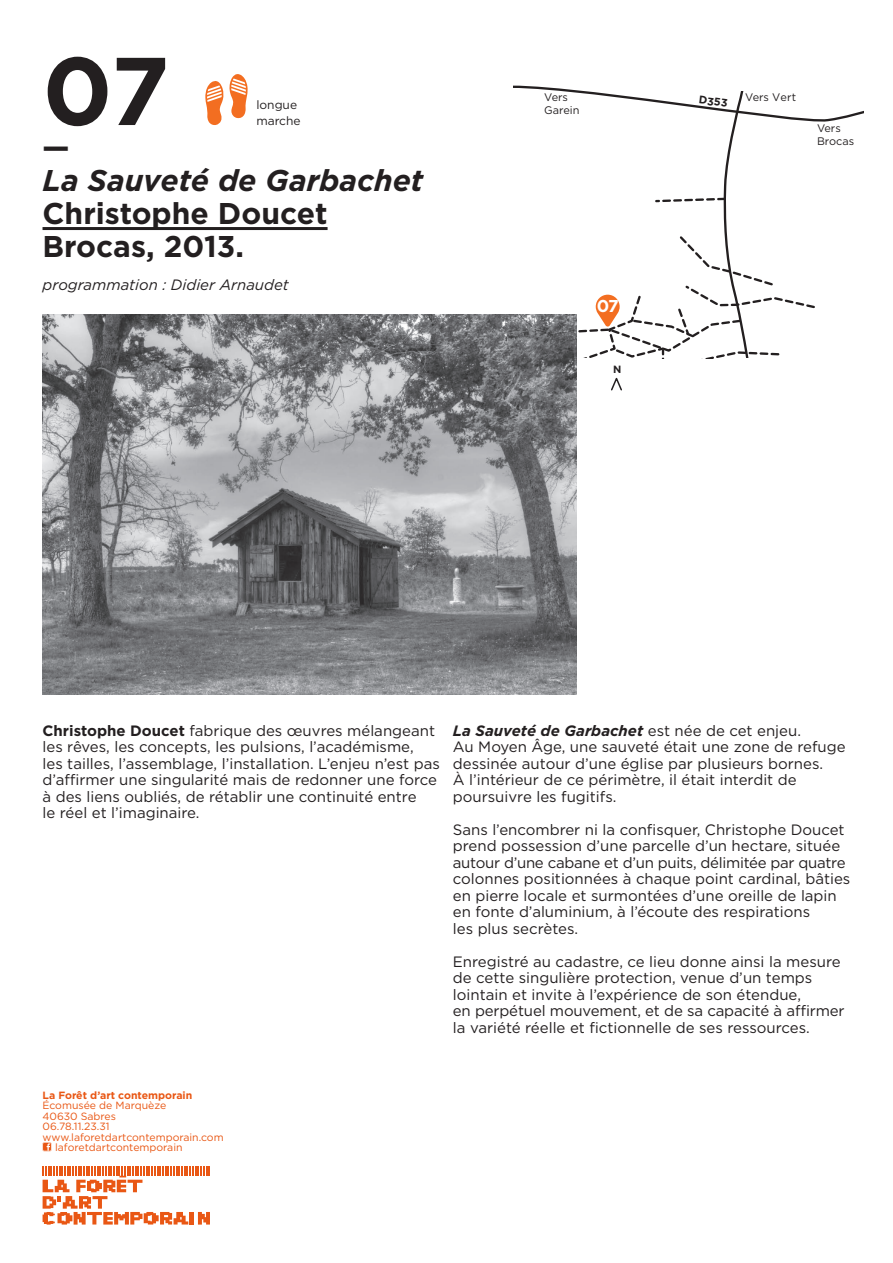
<style>
.page{position:relative;width:893px;height:1263px;background:#fff}
.page>*{position:absolute;margin:0;border:0;box-sizing:border-box;transform-origin:0 0}
.gotham_20{font:700 96px "Gotham";color:#231f20}
.gotham_20-2{font:700 30px/33px "Gotham";color:#231f20}
.t1{font:700 17.25px "Gotham";color:#fff}
.gotham_10{font:15px/16.5px "Gotham";color:#231f20}
.gotham_10-2{font:italic 15px "Gotham";color:#231f20}
.gotham_10-3{font:12px "Gotham";color:#231f20}
.t2{font:10.95px/13px "Gotham";color:#231f20}
.t3{font:700 10.95px "Gotham";color:#231f20}
.gotham_10-4{font:10.5px "Gotham";color:#e95714}
.gotham_10-5{font:700 10.5px "Gotham";color:#e95714}
.gotham_10-6{font:700 10.5px "Gotham";color:#231f20}
.s1{font-style:italic}
.s2{font-weight:700}
.s3{font-weight:700;font-style:italic}
</style>
<div class="page">
<svg style="left:513px;top:85px;width:351px;height:273px"></svg>
<hr style="left:43px;top:227px;width:285px;height:3px;background:#231f20">
<img style="left:43px;top:315px;width:534px;height:379px">
<svg style="left:611px;top:377px;width:11px;height:14px"></svg>
<svg style="left:42px;top:1142px;width:9px;height:9px"></svg>
<svg style="left:43px;top:1166px;width:167px;height:58px"></svg>
<svg style="left:205px;top:74px;width:43px;height:51px"></svg>
<p class="gotham_20" style="left:43px;top:27px;width:129px">07</p>
<p class="gotham_20-2" style="left:43px;top:131px;width:28px">—</p>
<p class="gotham_10-3" style="left:256px;top:97px;width:42px">longue</p>
<p class="gotham_10-3" style="left:256px;top:113px;width:46px">marche</p>
<p class="gotham_20-2" style="left:43px;top:164px;width:382px"><span class="s1">La Sauveté de Garbachet<br></span>Christophe Doucet<br>Brocas, 2013.</p>
<p class="gotham_10-2" style="left:43px;top:275px;width:248px">programmation : Didier Arnaudet</p>
<p class="t2" style="left:544px;top:90px;width:37px">Vers<br>Garein</p>
<p class="t2" style="left:745px;top:90px;width:52px">Vers Vert</p>
<p class="t3" style="left:700px;top:92px;width:30px;rotate:7deg">D353</p>
<p class="t2" style="left:817px;top:122px;width:25px">Vers</p>
<p class="t2" style="left:817px;top:135px;width:39px">Brocas</p>
<p class="t1" style="left:597px;top:295px;width:23px">07</p>
<p class="gotham_10-6" style="left:613px;top:362px;width:10px">N</p>
<p class="gotham_10" style="left:43px;top:722px;width:399px"><span class="s2">Christophe Doucet</span> fabrique des œuvres mélangeant les rêves, les concepts, les pulsions, l’académisme,<br>les tailles, l’assemblage, l’installation. L’enjeu n’est pas d’affirmer une singularité mais de redonner une force à des liens oubliés, de rétablir une continuité entre<br>le réel et l’imaginaire.</p>
<p class="gotham_10" style="left:453px;top:722px;width:394px"><span class="s3">La Sauveté de Garbachet</span> est née de cet enjeu.<br>Au Moyen Âge, une sauveté était une zone de refuge dessinée autour d’une église par plusieurs bornes.<br>À l’intérieur de ce périmètre, il était interdit de poursuivre les fugitifs.</p>
<p class="gotham_10" style="left:453px;top:821px;width:399px">Sans l’encombrer ni la confisquer, Christophe Doucet prend possession d’une parcelle d’un hectare, située autour d’une cabane et d’un puits, délimitée par quatre colonnes positionnées à chaque point cardinal, bâties en pierre locale et surmontées d’une oreille de lapin en fonte d’aluminium, à l’écoute des respirations<br>les plus secrètes.</p>
<p class="gotham_10" style="left:453px;top:953px;width:393px">Enregistré au cadastre, ce lieu donne ainsi la mesure de cette singulière protection, venue d’un temps lointain et invite à l’expérience de son étendue,<br>en perpétuel mouvement, et de sa capacité à affirmer la variété réelle et fictionnelle de ses ressources.</p>
<p class="gotham_10-5" style="left:43px;top:1088px;width:151px">La Forêt d’art contemporain</p>
<p class="gotham_10-4" style="left:43px;top:1099px;width:125px">Écomusée de Marquèze</p>
<p class="gotham_10-4" style="left:43px;top:1109px;width:75px">40630 Sabres</p>
<p class="gotham_10-4" style="left:43px;top:1120px;width:69px">06.78.11.23.31</p>
<p class="gotham_10-4" style="left:43px;top:1130px;width:183px">www.laforetdartcontemporain.com</p>
<p class="gotham_10-4" style="left:55px;top:1141px;width:129px">laforetdartcontemporain</p>
</div>
